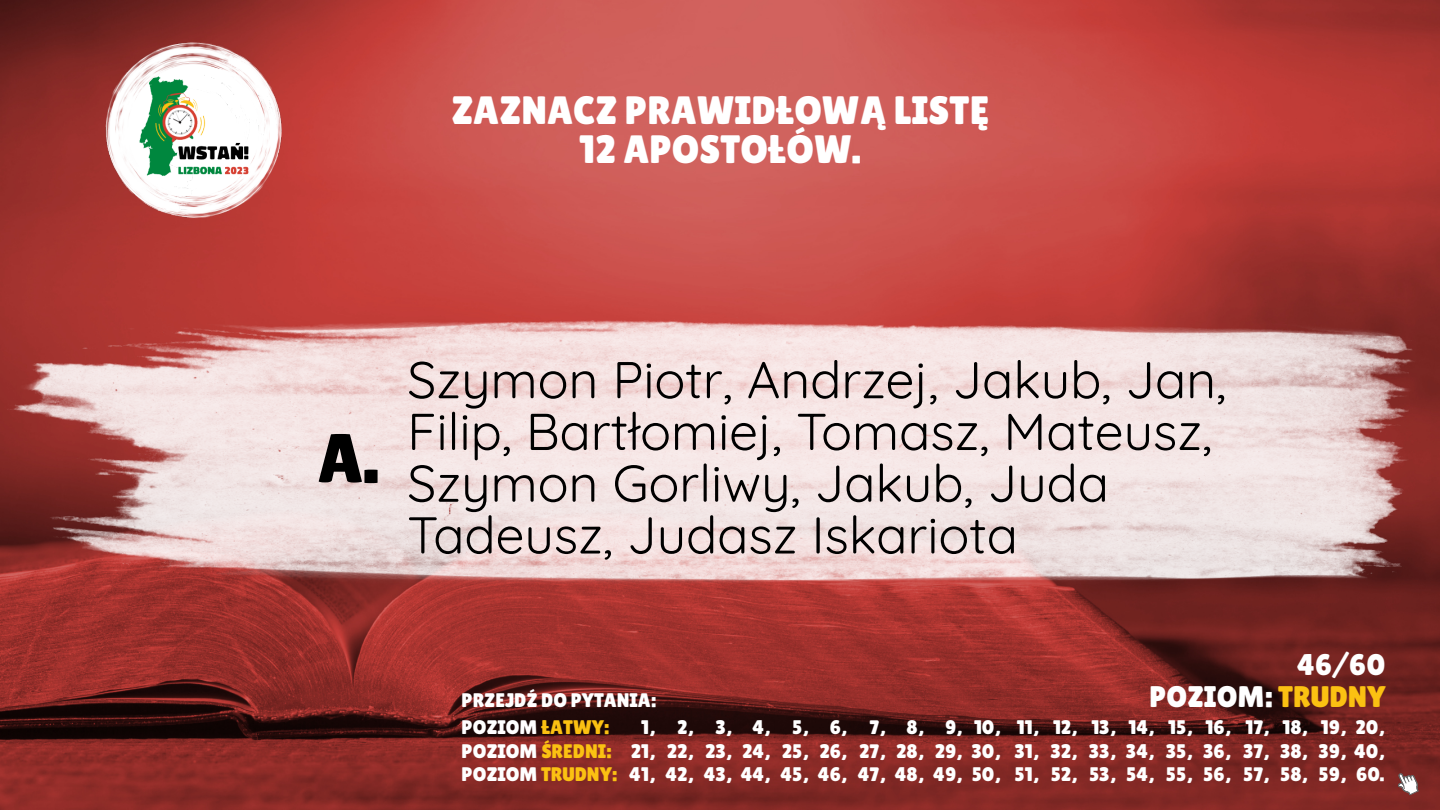
<style>
.page{position:relative;width:1440px;height:810px;background:#fff}
.page>*{position:absolute;margin:0;border:0;box-sizing:border-box;transform-origin:0 0}
.t1{font:69.38px "lilita one PL Regular";color:#000}
.t2{font:51.75px/51.8px "Quicksand";color:#000}
.t3{font:39.6px/39.6px "lilita one PL Regular";color:#fff;text-align:center}
.t4{font:29.78px "lilita one PL Regular";color:#fff}
.t5{font:19.65px/23.2px "lilita one PL Regular";color:#fff;text-align:center}
.t6{font:19.65px "lilita one PL Regular";color:#fbc112}
.s1{color:#fbc112}
.s2{color:#fff}
</style>
<div class="page">
<img style="left:0;top:0;width:1440px;height:810px">
<img style="left:106px;top:49px;width:176px;height:170px">
<img style="left:106px;top:42px;width:173px;height:174px">
<img style="left:110px;top:49px;width:167px;height:157px">
<svg style="left:1398px;top:773px;width:21px;height:22px"></svg>
<img style="left:0;top:314px;width:1420px;height:282px">
<h3 class="t3" style="left:451px;top:90px;width:539px">ZAZNACZ PRAWIDŁOWĄ LISTĘ<br>12 APOSTOŁÓW.</h3>
<h1 class="t1" style="left:318px;top:418px;width:63px">A.</h1>
<h2 class="t2" style="left:407px;top:353px;width:820px">Szymon Piotr, Andrzej, Jakub, Jan,<br>Filip, Bartłomiej, Tomasz, Mateusz,<br>Szymon Gorliwy, Jakub, Juda<br>Tadeusz, Judasz Iskariota</h2>
<h3 class="t4" style="left:1297px;top:648px;width:90px">46/60</h3>
<p class="t5" style="left:461px;top:689px;width:196px">PRZEJDŹ DO PYTANIA:</p>
<h3 class="t4" style="left:1149px;top:680px;width:238px">POZIOM: <span class="s1">TRUDNY</span></h3>
<p class="t6" style="left:461px;top:739px;width:152px"><span class="s2">POZIOM</span> ŚREDNI:</p>
<p class="t5" style="left:629px;top:716px;width:27px">1,<br>21,<br>41,</p>
<p class="t5" style="left:665px;top:716px;width:30px">2,<br>22,<br>42,</p>
<p class="t5" style="left:704px;top:716px;width:30px">3,<br>23,<br>43,</p>
<p class="t5" style="left:741px;top:716px;width:31px">4,<br>24,<br>44,</p>
<p class="t5" style="left:781px;top:716px;width:30px">5,<br>25,<br>45,</p>
<p class="t5" style="left:818px;top:716px;width:31px">6,<br>26,<br>46,</p>
<p class="t5" style="left:858px;top:716px;width:29px">7,<br>27,<br>47,</p>
<p class="t5" style="left:895px;top:716px;width:30px">8,<br>28,<br>48,</p>
<p class="t5" style="left:933px;top:716px;width:30px">9,<br>29,<br>49,</p>
<p class="t5" style="left:972px;top:716px;width:30px;text-align:justify">10, 30, 50,</p>
<p class="t5" style="left:1015px;top:716px;width:26px;text-align:justify">11, 31, 51,</p>
<p class="t5" style="left:1051px;top:716px;width:28px;text-align:justify">12, 32, 52,</p>
<p class="t5" style="left:1089px;top:716px;width:28px;text-align:justify">13, 33, 53,</p>
<p class="t5" style="left:1126px;top:716px;width:30px;text-align:justify">14, 34, 54,</p>
<p class="t5" style="left:1166px;top:716px;width:28px;text-align:justify">15, 35, 55,</p>
<p class="t5" style="left:1203px;top:716px;width:29px;text-align:justify">16, 36, 56,</p>
<p class="t5" style="left:1243px;top:716px;width:28px;text-align:justify">17, 37, 57,</p>
<p class="t5" style="left:1280px;top:716px;width:29px;text-align:justify">18, 38, 58,</p>
<p class="t5" style="left:1319px;top:716px;width:67px;text-align:left">19,<br>39, 40,<br>59,</p>
<p class="t5" style="left:1356px;top:716px;width:30px">20,</p>
<p class="t5" style="left:1356px;top:762px;width:30px">60.</p>
<p class="t5" style="left:461px;top:716px;width:149px">POZIOM <span class="s1">ŁATWY:</span></p>
<p class="t6" style="left:461px;top:763px;width:157px"><span class="s2">POZIOM</span> TRUDNY:</p>
</div>
